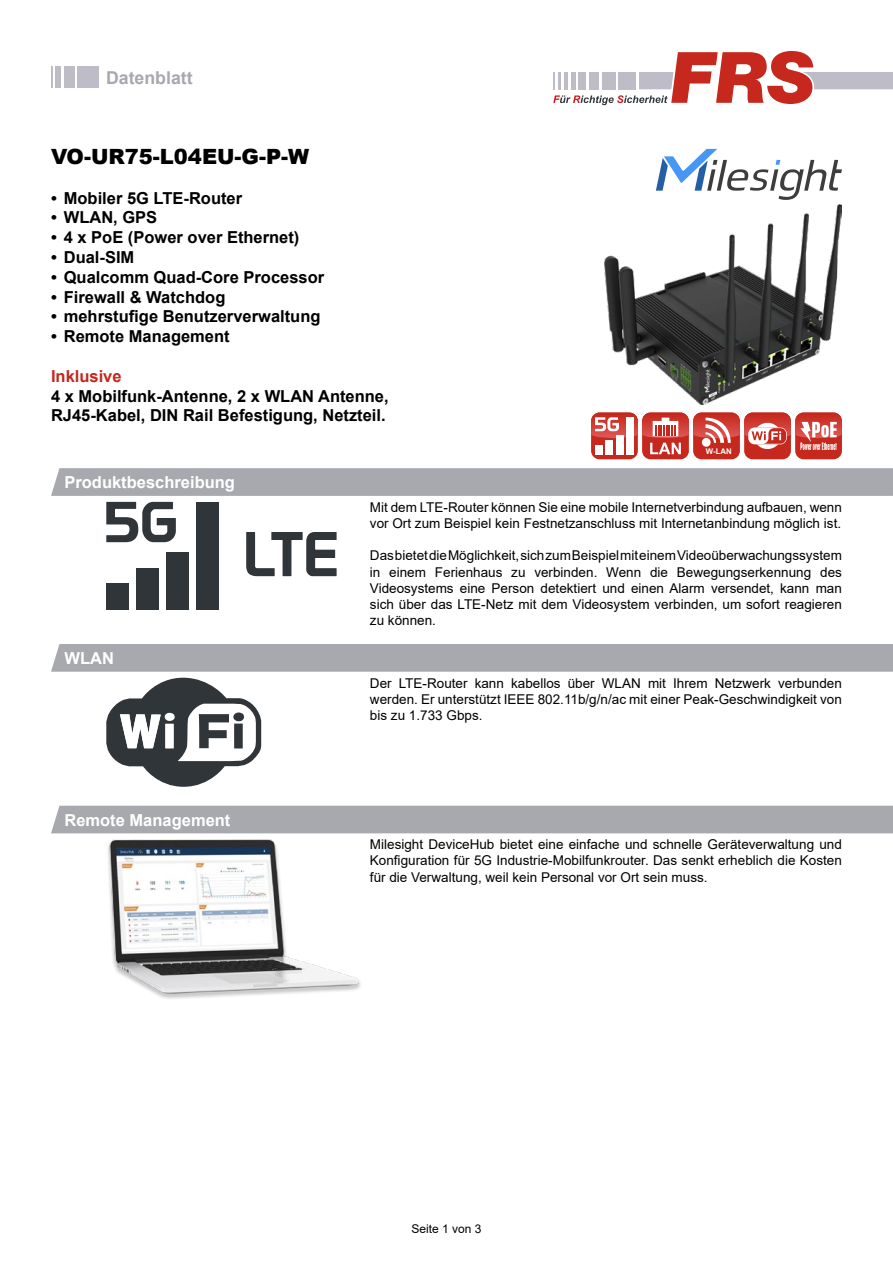
<style>
.page{position:relative;width:893px;height:1263px;background:#fff}
.page>*{position:absolute;margin:0;border:0;box-sizing:border-box;transform-origin:0 0}
.t1{font:900 21px "Arial";color:#000}
.t2{font:700 17.7px "Arial";color:#a8a9af}
.t3{font:700 16.5px/19.8px "Arial";color:#000}
.t4{font:700 16.5px "Arial";color:#fff}
.t5{font:700 16.5px "Arial";color:#c4261c}
.t6{font:13.5px/16.2px "Arial";color:#000;text-align:justify}
.t7{font:12px "Arial";color:#000}
.t8{font:700 7.8px "Arial";color:#fff}
</style>
<div class="page">
<svg style="left:553px;top:51px;width:340px;height:54px"></svg>
<div style="left:78px;top:66px;width:21px;height:21px;background:#bebdc7"></div>
<hr style="left:50px;top:66px;width:3px;height:21px;background:#bebdc7">
<div style="left:56px;top:66px;width:5px;height:21px;background:#bebdc7"></div>
<div style="left:64px;top:66px;width:11px;height:21px;background:#bebdc7"></div>
<svg style="left:656px;top:149px;width:186px;height:51px"></svg>
<img style="left:604px;top:204px;width:238px;height:200px">
<svg style="left:591px;top:412px;width:47px;height:47px"></svg>
<div style="left:642px;top:412px;width:47px;height:47px;background:#c7281d;border-radius:9px"></div>
<div style="left:693px;top:412px;width:47px;height:47px;background:#c7281d;border-radius:9px"></div>
<div style="left:744px;top:412px;width:47px;height:47px;background:#c7281d;border-radius:9px"></div>
<div style="left:795px;top:412px;width:47px;height:47px;background:#c7281d;border-radius:9px"></div>
<svg style="left:591px;top:412px;width:251px;height:42px"></svg>
<svg style="left:51px;top:468px;width:842px;height:28px;background:#a9aab0"></svg>
<div style="left:106px;top:583px;width:23px;height:27px;background:#30353a"></div>
<div style="left:136px;top:569px;width:23px;height:41px;background:#30353a"></div>
<div style="left:166px;top:552px;width:23px;height:58px;background:#30353a"></div>
<div style="left:196px;top:502px;width:23px;height:108px;background:#30353a"></div>
<svg style="left:106px;top:502px;width:70px;height:40px"></svg>
<svg style="left:246px;top:532px;width:91px;height:44px"></svg>
<div style="left:51px;top:644px;width:842px;height:28px;background:#a8a9af"></div>
<svg style="left:106px;top:678px;width:155px;height:109px"></svg>
<div style="left:51px;top:806px;width:842px;height:27px;background:#a8a9af"></div>
<img style="left:108px;top:839px;width:253px;height:160px">
<h2 class="t2" style="left:106px;top:66px;width:88px">Datenblatt</h2>
<h1 class="t1" style="left:51px;top:141px;width:260px">VO-UR75-L04EU-G-P-W</h1>
<p class="t3" style="left:51px;top:188px;width:193px">• Mobiler 5G LTE-Router</p>
<p class="t3" style="left:51px;top:208px;width:108px">• WLAN, GPS</p>
<p class="t3" style="left:51px;top:228px;width:250px">• 4 x PoE (Power over Ethernet)</p>
<p class="t3" style="left:51px;top:247px;width:85px">• Dual-SIM</p>
<p class="t3" style="left:51px;top:267px;width:275px">• Qualcomm Quad-Core Processor</p>
<p class="t3" style="left:51px;top:287px;width:176px">• Firewall &amp; Watchdog</p>
<p class="t3" style="left:51px;top:307px;width:271px">• mehrstufige Benutzerverwaltung</p>
<p class="t3" style="left:51px;top:327px;width:180px">• Remote Management</p>
<p class="t5" style="left:51px;top:364px;width:72px">Inklusive</p>
<p class="t3" style="left:51px;top:386px;width:339px">4 x Mobilfunk-Antenne, 2 x WLAN Antenne,<br>RJ45-Kabel, DIN Rail Befestigung, Netzteil.</p>
<p class="t4" style="left:64px;top:471px;width:172px">Produktbeschreibung</p>
<p class="t8" style="left:706px;top:446px;width:27px">W-LAN</p>
<p class="t4" style="left:64px;top:647px;width:51px">WLAN</p>
<p class="t4" style="left:64px;top:808px;width:167px">Remote Management</p>
<p class="t6" style="left:370px;top:499px;width:473px">Mit dem LTE-Router können Sie eine mobile Internetverbindung aufbauen, wenn vor Ort zum Beispiel kein Festnetzanschluss mit Internetanbindung möglich ist.</p>
<p class="t6" style="left:370px;top:547px;width:473px">Das bietet die Möglichkeit, sich zum Beispiel mit einem Videoüberwachungssystem in einem Ferienhaus zu verbinden. Wenn die Bewegungserkennung des Videosystems eine Person detektiert und einen Alarm versendet, kann man sich über das LTE-Netz mit dem Videosystem verbinden, um sofort reagieren zu können.</p>
<p class="t6" style="left:370px;top:675px;width:473px">Der LTE-Router kann kabellos über WLAN mit Ihrem Netzwerk verbunden werden. Er unterstützt IEEE 802.11b/g/n/ac mit einer Peak-Geschwindigkeit von bis zu 1.733 Gbps.</p>
<p class="t6" style="left:370px;top:836px;width:473px">Milesight DeviceHub bietet eine einfache und schnelle Geräteverwaltung und Konfiguration für 5G Industrie-Mobilfunkrouter. Das senkt erheblich die Kosten für die Verwaltung, weil kein Personal vor Ort sein muss.</p>
<p class="t7" style="left:411px;top:1220px;width:72px">Seite 1 von 3</p>
</div>
